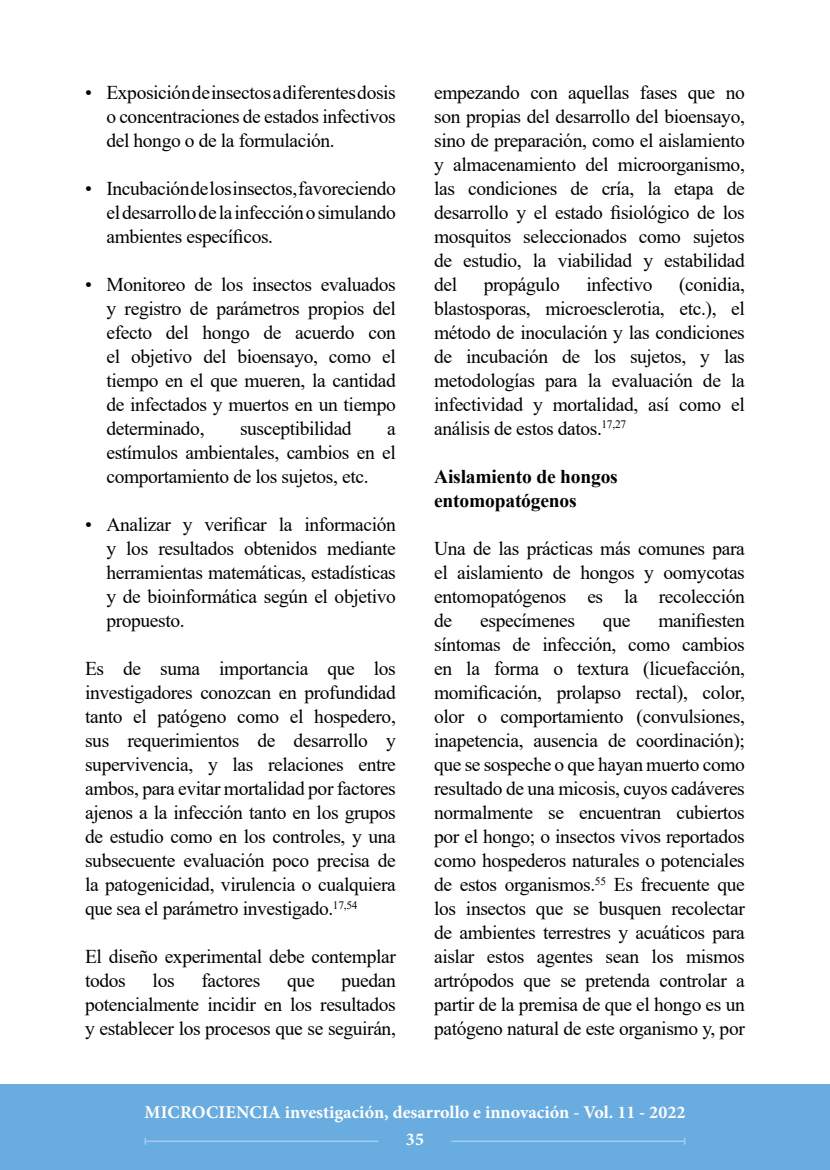
<style>
.page{position:relative;width:830px;height:1170px;background:#fff}
.page>*{position:absolute;margin:0;border:0;box-sizing:border-box;transform-origin:0 0}
.t1{font:19.5px/24px "Times New Roman";letter-spacing:-.02em;color:#000;text-align:justify}
.t2{font:700 19.5px/24px "Times New Roman";letter-spacing:-.01em;color:#000}
.t3{font:700 18px "Minion Pro";color:#fff}
</style>
<div class="page">
<div style="left:0;top:1084px;width:829px;height:85px;background:#69acdf"></div>
<hr style="left:145px;top:1140px;width:233px;height:1px;background:#a3ccee">
<hr style="left:451px;top:1140px;width:233px;height:1px;background:#a3ccee">
<p class="t1" style="left:106px;top:79px;width:291px;text-indent:-21px">• Exposición de insectos a diferentes dosis o concentraciones de estados infectivos del hongo o de la formulación.</p>
<p class="t1" style="left:106px;top:175px;width:291px;text-indent:-21px">• Incubación de los insectos, favoreciendo el desarrollo de la infección o simulando ambientes específicos.</p>
<p class="t1" style="left:106px;top:271px;width:291px;text-indent:-21px">• Monitoreo de los insectos evaluados y registro de parámetros propios del efecto del hongo de acuerdo con el objetivo del bioensayo, como el tiempo en el que mueren, la cantidad de infectados y muertos en un tiempo determinado,</p>
<p class="t1" style="left:240px;top:415px;width:113px">susceptibilidad</p>
<p class="t1" style="left:106px;top:415px;width:291px;text-indent:281px">a estímulos ambientales, cambios en el comportamiento de los sujetos, etc.</p>
<p class="t1" style="left:106px;top:511px;width:291px;text-indent:-21px">• Analizar y verificar la información y los resultados obtenidos mediante herramientas matemáticas, estadísticas y de bioinformática según el objetivo propuesto.</p>
<p class="t1" style="left:85px;top:656px;width:312px">Es de suma importancia que los investigadores conozcan en profundidad tanto el patógeno como el hospedero, sus requerimientos de desarrollo y supervivencia, y las relaciones entre ambos, para evitar mortalidad por factores ajenos a la infección tanto en los grupos de estudio como en los controles, y una subsecuente evaluación poco precisa de la patogenicidad, virulencia o cualquiera que sea el parámetro investigado.<sup>17,54</sup></p>
<p class="t1" style="left:85px;top:943px;width:312px">El diseño experimental debe contemplar todos</p>
<p class="t1" style="left:85px;top:967px;width:312px;text-indent:256px">puedan potencialmente incidir en los resultados y establecer los procesos que se seguirán,</p>
<p class="t1" style="left:152px;top:967px;width:23px">los</p>
<p class="t1" style="left:201px;top:967px;width:60px">factores</p>
<p class="t1" style="left:287px;top:967px;width:29px">que</p>
<p class="t1" style="left:434px;top:79px;width:312px">empezando con aquellas fases que no son propias del desarrollo del bioensayo, sino de preparación, como el aislamiento y almacenamiento del microorganismo, las condiciones de cría, la etapa de desarrollo y el estado fisiológico de los mosquitos seleccionados como sujetos de estudio, la viabilidad y estabilidad del</p>
<p class="t1" style="left:434px;top:271px;width:312px;text-indent:245px">(conidia, blastosporas, microesclerotia, etc.), el método de inoculación y las condiciones de incubación de los sujetos, y las metodologías para la evaluación de la infectividad y mortalidad, así como el análisis de estos datos.<sup>17,27</sup></p>
<p class="t2" style="left:434px;top:463px;width:185px">Aislamiento de hongos entomopatógenos</p>
<p class="t1" style="left:434px;top:535px;width:312px">Una de las prácticas más comunes para el aislamiento de hongos y oomycotas entomopatógenos es la recolección de</p>
<p class="t1" style="left:483px;top:271px;width:77px">propágulo</p>
<p class="t1" style="left:586px;top:271px;width:68px">infectivo</p>
<p class="t1" style="left:434px;top:607px;width:312px;text-indent:224px">manifiesten síntomas de infección, como cambios en la forma o textura (licuefacción, momificación, prolapso rectal), color, olor o comportamiento (convulsiones, inapetencia, ausencia de coordinación); que se sospeche o que hayan muerto como resultado de una micosis, cuyos cadáveres normalmente se encuentran cubiertos por el hongo; o insectos vivos reportados como hospederos naturales o potenciales de estos organismos.<sup>55</sup> Es frecuente que los insectos que se busquen recolectar de ambientes terrestres y acuáticos para aislar estos agentes sean los mismos artrópodos que se pretenda controlar a partir de la premisa de que el hongo es un patógeno natural de este organismo y, por</p>
<p class="t1" style="left:480px;top:607px;width:96px">especímenes</p>
<p class="t1" style="left:602px;top:607px;width:29px">que</p>
<p class="t3" style="left:145px;top:1099px;width:542px">MICROCIENCIA investigación, desarrollo e innovación - Vol. 11 - 2022</p>
<p class="t3" style="left:406px;top:1126px;width:19px">35</p>
</div>
